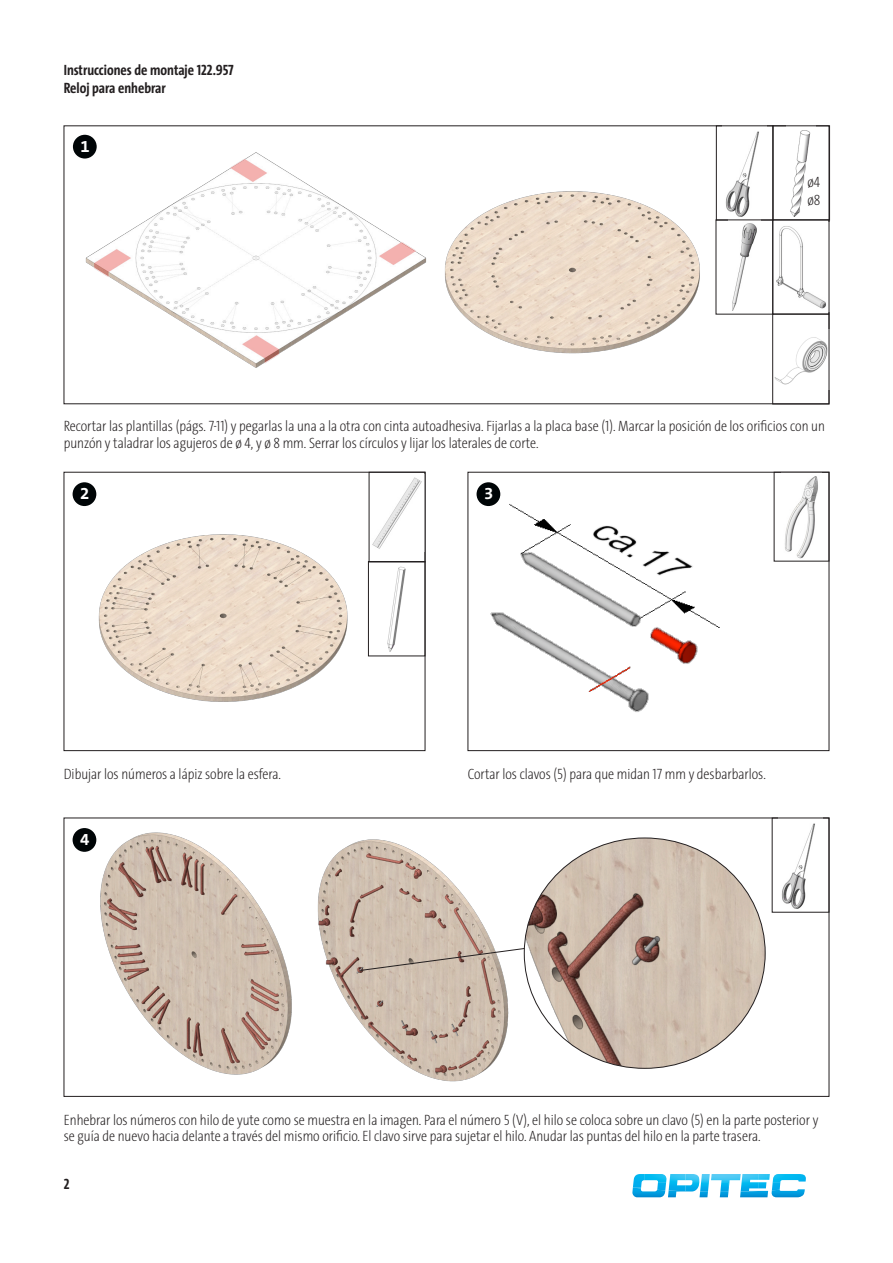
<style>
.page{position:relative;width:893px;height:1263px;background:#fff}
.page>*{position:absolute;margin:0;border:0;box-sizing:border-box;transform-origin:0 0}
.t1{font:700 16.8px "The Sans B W7";color:#fff}
.Anleitung-Info{font:200 15px/16.5px "The Sans Cd LF2";color:#231f20}
.Beschreibung_linksbü{font:700 15px "The Sans Cd LF7";color:#231f20}
.Anleitungstext-Inhal{font:200 15px "The Sans Cd LF2";color:#231f20}
</style>
<div class="page">
<svg style="left:632px;top:1174px;width:174px;height:24px"></svg>
<img style="left:85px;top:152px;width:341px;height:216px">
<div style="left:72px;top:134px;width:26px;height:25px;background:#000507;border-radius:50%"></div>
<div style="left:71px;top:133px;width:27px;height:27px;border:2px solid #fff;border-radius:50%"></div>
<div style="left:72px;top:481px;width:25px;height:26px;background:#000507;border-radius:50%"></div>
<div style="left:71px;top:481px;width:27px;height:27px;border:2px solid #fff;border-radius:50%"></div>
<img style="left:790px;top:130px;width:21px;height:87px">
<div style="left:772px;top:126px;width:58px;height:94px;border:1px solid #231f20"></div>
<div style="left:64px;top:472px;width:361px;height:279px;border:1px solid #231f20"></div>
<img style="left:776px;top:226px;width:50px;height:83px">
<img style="left:774px;top:337px;width:53px;height:48px">
<div style="left:772px;top:314px;width:57px;height:90px;border:1px solid #231f20"></div>
<img style="left:387px;top:566px;width:19px;height:86px">
<div style="left:368px;top:561px;width:57px;height:95px;border:1px solid #231f20"></div>
<img style="left:372px;top:477px;width:50px;height:72px">
<div style="left:369px;top:472px;width:56px;height:90px;border:1px solid #231f20"></div>
<img style="left:445px;top:191px;width:255px;height:163px">
<img style="left:725px;top:131px;width:34px;height:86px">
<div style="left:716px;top:126px;width:57px;height:94px;border:1px solid #231f20"></div>
<img style="left:732px;top:223px;width:25px;height:88px">
<div style="left:716px;top:220px;width:57px;height:94px;border:1px solid #231f20"></div>
<img style="left:781px;top:823px;width:34px;height:86px">
<img style="left:94px;top:494px;width:254px;height:208px">
<img style="left:100px;top:832px;width:192px;height:243px">
<div style="left:476px;top:481px;width:25px;height:26px;background:#000507;border-radius:50%"></div>
<div style="left:475px;top:481px;width:27px;height:27px;border:2px solid #fff;border-radius:50%"></div>
<img style="left:478px;top:493px;width:242px;height:219px">
<img style="left:785px;top:476px;width:33px;height:83px">
<div style="left:72px;top:827px;width:25px;height:26px;background:#000507;border-radius:50%"></div>
<div style="left:71px;top:826px;width:27px;height:27px;border:2px solid #fff;border-radius:50%"></div>
<img style="left:317px;top:839px;width:207px;height:243px">
<img style="left:524px;top:838px;width:241px;height:230px">
<svg style="left:360px;top:948px;width:165px;height:23px;background:#cabdb0"></svg>
<p class="Beschreibung_linksbü" style="left:64px;top:60px;width:171px">Instrucciones de montaje 122.957</p>
<p class="Beschreibung_linksbü" style="left:64px;top:78px;width:104px">Reloj para enhebrar</p>
<p class="t1" style="left:81px;top:135px;width:11px">1</p>
<p class="Anleitungstext-Inhal" style="left:808px;top:172px;width:14px">ø4</p>
<p class="Anleitungstext-Inhal" style="left:808px;top:190px;width:14px">ø8</p>
<p class="Anleitung-Info" style="left:64px;top:417px;width:763px">Recortar las plantillas (págs. 7-11) y pegarlas la una a la otra con cinta autoadhesiva. Fijarlas a la placa base (1). Marcar la posición de los orificios con un punzón y taladrar los agujeros de ø 4, y ø 8 mm. Serrar los círculos y lijar los laterales de corte.</p>
<p class="t1" style="left:80px;top:483px;width:11px">2</p>
<p class="Anleitung-Info" style="left:64px;top:765px;width:219px">Dibujar los números a lápiz sobre la esfera.</p>
<p class="t1" style="left:80px;top:829px;width:11px">4</p>
<p class="t1" style="left:484px;top:483px;width:11px">3</p>
<p class="Anleitung-Info" style="left:468px;top:765px;width:300px">Cortar los clavos (5) para que midan 17 mm y desbarbarlos.</p>
<p class="Anleitung-Info" style="left:64px;top:1111px;width:756px">Enhebrar los números con hilo de yute como se muestra en la imagen. Para el número 5 (V), el hilo se coloca sobre un clavo (5) en la parte posterior y se guía de nuevo hacia delante a través del mismo orificio. El clavo sirve para sujetar el hilo. Anudar las puntas del hilo en la parte trasera.</p>
<p class="Beschreibung_linksbü" style="left:64px;top:1174px;width:7px">2</p>
</div>
